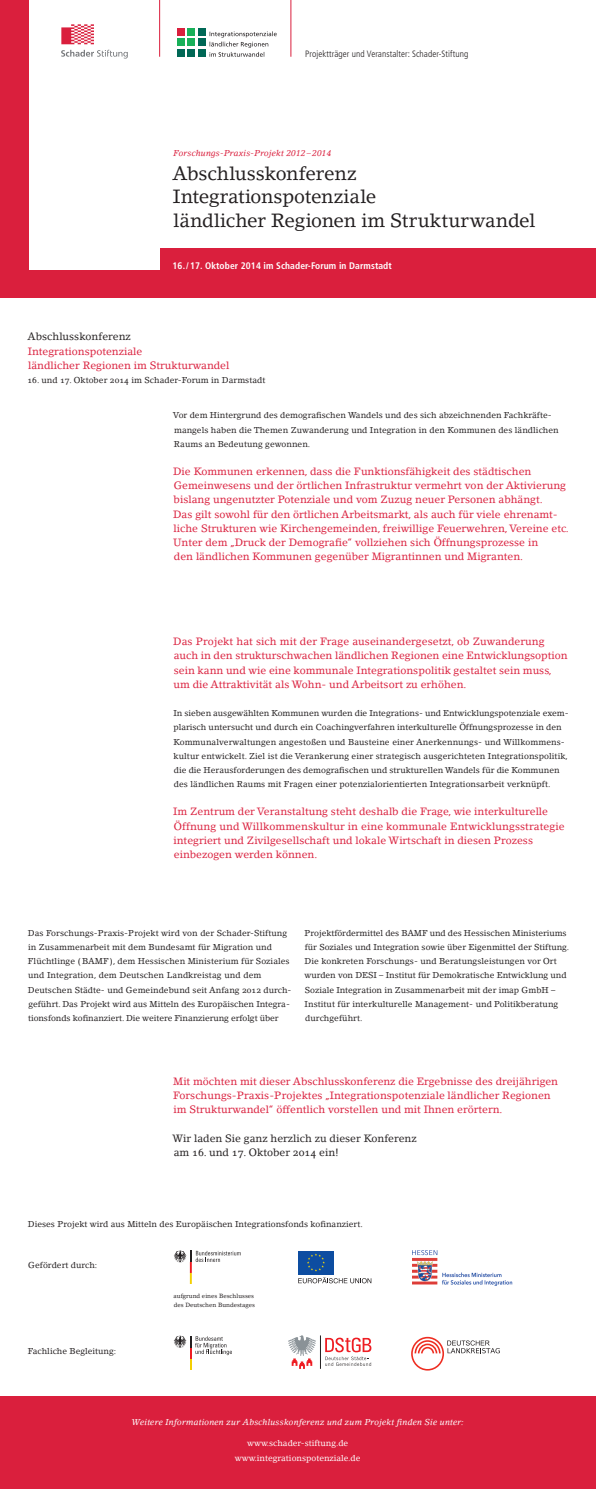
<style>
.page{position:relative;width:596px;height:1489px;background:#fff}
.page>*{position:absolute;margin:0;border:0;box-sizing:border-box;transform-origin:0 0}
.t1{font:19px/23.4px "Lino Letter Std";letter-spacing:-.01em;color:#231f20}
.pro-copy{font:10.5px/14.2px "Lino Letter Std";color:#da1f3d}
.pro-copy-2{font:10.5px/14.2px "Lino Letter Std";color:#231f20}
.t2{font:700 condensed 9.5px "Frutiger";letter-spacing:.01em;color:#fff}
.t3{font:300 condensed 9.2px "Frutiger";letter-spacing:.01em;color:#231f20}
.pro-copy-3{font:8.5px/14.2px "Lino Letter Std";color:#231f20}
.t4{font:italic 8.5px "Lino Letter Std";letter-spacing:.015em;color:#fff}
.t5{font:8.5px "Lino Letter Std";color:#fff}
.t6{font:italic 8.5px "Lino Letter Std";letter-spacing:.01em;color:#da1f3d}
.t7{font:6px "Lino Letter Std";color:#231f20}
</style>
<div class="page">
<div style="left:0;top:248px;width:595px;height:50px;background:#da1f3d"></div>
<div style="left:28px;top:0;width:131px;height:269px;background:#fff"></div>
<div style="left:0;top:0;width:28px;height:298px;background:#da1f3d"></div>
<svg style="left:61px;top:24px;width:33px;height:20px"></svg>
<svg style="left:61px;top:50px;width:67px;height:9px"></svg>
<div style="left:177px;top:28px;width:8px;height:8px;background:#da1f3d"></div>
<div style="left:177px;top:38px;width:8px;height:8px;background:#18b059"></div>
<div style="left:187px;top:38px;width:8px;height:8px;background:#18b059"></div>
<div style="left:197px;top:38px;width:8px;height:8px;background:#006856"></div>
<div style="left:177px;top:49px;width:8px;height:8px;background:#006856"></div>
<div style="left:187px;top:49px;width:8px;height:8px;background:#006856"></div>
<div style="left:197px;top:49px;width:8px;height:8px;background:#006856"></div>
<div style="left:187px;top:28px;width:8px;height:8px;background:#18b059"></div>
<div style="left:197px;top:28px;width:8px;height:8px;background:#006856"></div>
<svg style="left:209px;top:31px;width:67px;height:26px"></svg>
<hr style="left:159px;top:0;width:1px;height:57px;background:#da1f3d">
<hr style="left:290px;top:0;width:1px;height:57px;background:#da1f3d">
<div style="left:0;top:1396px;width:595px;height:92px;background:#da1f3d"></div>
<svg style="left:174px;top:1250px;width:66px;height:33px"></svg>
<img style="left:412px;top:1250px;width:100px;height:34px">
<div style="left:298px;top:1250px;width:35px;height:24px;background:#0d4da1"></div>
<svg style="left:298px;top:1253px;width:73px;height:30px"></svg>
<svg style="left:173px;top:1335px;width:59px;height:34px"></svg>
<hr style="left:320px;top:1335px;width:1px;height:33px;background:#231f20">
<svg style="left:325px;top:1337px;width:46px;height:28px"></svg>
<svg style="left:288px;top:1335px;width:28px;height:33px"></svg>
<svg style="left:447px;top:1340px;width:52px;height:13px"></svg>
<svg style="left:411px;top:1337px;width:32px;height:32px"></svg>
<div style="left:414px;top:1339px;width:26px;height:27px;border:2px solid #ee2e22;border-radius:50%"></div>
<div style="left:411px;top:1336px;width:33px;height:34px;border:2px solid #ee2e22;border-radius:50%"></div>
<svg style="left:413px;top:1342px;width:28px;height:28px"></svg>
<p class="t3" style="left:305px;top:48px;width:165px">Projektträger und Veranstalter: Schader-Stiftung</p>
<p class="t6" style="left:173px;top:148px;width:159px">Forschungs-Praxis-Projekt 2012 – 2014</p>
<p class="t1" style="left:172px;top:162px;width:185px">Abschlusskonferenz</p>
<p class="t1" style="left:173px;top:185px;width:364px">Integrationspotenziale<br>ländlicher Regionen im Strukturwandel</p>
<p class="t2" style="left:172px;top:260px;width:221px">16./ 17. Oktober 2014 im Schader-Forum in Darmstadt</p>
<p class="pro-copy-2" style="left:28px;top:329px;width:105px">Abschlusskonferenz</p>
<p class="pro-copy" style="left:28px;top:344px;width:116px">Integrationspotenziale</p>
<p class="pro-copy" style="left:28px;top:358px;width:203px">ländlicher Regionen im Strukturwandel</p>
<p class="pro-copy-3" style="left:28px;top:373px;width:239px">16. und 17. Oktober 2014 im Schader-Forum in Darmstadt</p>
<p class="pro-copy-3" style="left:173px;top:408px;width:387px">Vor dem Hintergrund des demografischen Wandels und des sich abzeichnenden Fachkräfte&shy;mangels haben die Themen Zuwanderung und Integration in den Kommunen des ländlichen<br>Raums an Bedeutung gewonnen.</p>
<p class="pro-copy" style="left:173px;top:464px;width:397px">Die Kommunen erkennen, dass die Funktionsfähigkeit des städtischen Gemeinwesens und der örtlichen Infrastruktur vermehrt von der Aktivierung bislang ungenutzter Potenziale und vom Zuzug neuer Personen abhängt.<br>Das gilt sowohl für den örtlichen Arbeitsmarkt, als auch für viele ehrenamt&shy;liche Strukturen wie Kirchengemeinden, freiwillige Feuerwehren, Vereine etc.<br>Unter dem „Druck der Demografie“ vollziehen sich Öffnungsprozesse in<br>den ländlichen Kommunen gegenüber Migrantinnen und Migranten.</p>
<p class="pro-copy" style="left:173px;top:634px;width:395px">Das Projekt hat sich mit der Frage auseinandergesetzt, ob Zuwanderung auch in den strukturschwachen ländlichen Regionen eine Entwicklungsoption sein kann und wie eine kommunale Integrationspolitik gestaltet sein muss, um die Attraktivität als Wohn- und Arbeitsort zu erhöhen.</p>
<p class="pro-copy-3" style="left:173px;top:706px;width:396px">In sieben ausgewählten Kommunen wurden die Integrations- und Entwicklungspotenziale exem&shy;plarisch untersucht und durch ein Coachingverfahren interkulturelle Öffnungsprozesse in den Kommunalverwaltungen angestoßen und Bausteine einer Anerkennungs- und Willkommens&shy;kultur entwickelt. Ziel ist die Verankerung einer strategisch ausgerichteten Integrationspolitik, die die Herausforderungen des demografischen und strukturellen Wandels für die Kommunen des ländlichen Raums mit Fragen einer potenzialorientierten Integrationsarbeit verknüpft.</p>
<p class="pro-copy" style="left:173px;top:804px;width:392px">Im Zentrum der Veranstaltung steht deshalb die Frage, wie interkulturelle Öffnung und Willkommenskultur in eine kommunale Entwicklungsstrategie integriert und Zivilgesellschaft und lokale Wirtschaft in diesen Prozess einbezogen werden können.</p>
<p class="pro-copy-3" style="left:28px;top:925px;width:265px">Das Forschungs-Praxis-Projekt wird von der Schader-Stiftung in Zusammenarbeit mit dem Bundesamt für Migration und Flüchtlinge (BAMF), dem Hessischen Ministerium für Soziales und Integration, dem Deutschen Landkreistag und dem Deutschen Städte- und Gemeindebund seit Anfang 2012 durch&shy;geführt. Das Projekt wird aus Mitteln des Europäischen Integra&shy;tionsfonds kofinanziert. Die weitere Finanzierung erfolgt über</p>
<p class="pro-copy-3" style="left:304px;top:925px;width:266px">Projektfördermittel des BAMF und des Hessischen Ministeriums für Soziales und Integration sowie über Eigenmittel der Stiftung.<br>Die konkreten Forschungs- und Beratungsleistungen vor Ort wurden von DESI – Institut für Demokratische Entwicklung und Soziale Integration in Zusammenarbeit mit der imap GmbH – Institut für interkulturelle Management- und Politikberatung durchgeführt.</p>
<p class="pro-copy" style="left:173px;top:1073px;width:386px">Mit möchten mit dieser Abschlusskonferenz die Ergebnisse des dreijährigen<br>Forschungs-Praxis-Projektes „Integrationspotenziale ländlicher Regionen im Strukturwandel“ öffentlich vorstellen und mit Ihnen erörtern.</p>
<p class="pro-copy-2" style="left:172px;top:1130px;width:246px">Wir laden Sie ganz herzlich zu dieser Konferenz am 16. und 17. Oktober 2014 ein!</p>
<p class="pro-copy-3" style="left:28px;top:1216px;width:336px">Dieses Projekt wird aus Mitteln des Europäischen Integrationsfonds kofinanziert.</p>
<p class="pro-copy-3" style="left:28px;top:1258px;width:70px">Gefördert durch:</p>
<p class="t7" style="left:173px;top:1292px;width:82px">aufgrund eines Beschlusses</p>
<p class="t7" style="left:174px;top:1300px;width:83px">des Deutschen Bundestages</p>
<p class="pro-copy-3" style="left:28px;top:1343px;width:90px">Fachliche Begleitung:</p>
<p class="t4" style="left:132px;top:1416px;width:333px">Weitere Informationen zur Abschlusskonferenz und zum Projekt finden Sie unter:</p>
<p class="t5" style="left:247px;top:1438px;width:102px">www.schader-stiftung.de</p>
<p class="t5" style="left:235px;top:1452px;width:127px">www.integrationspotenziale.de</p>
</div>
